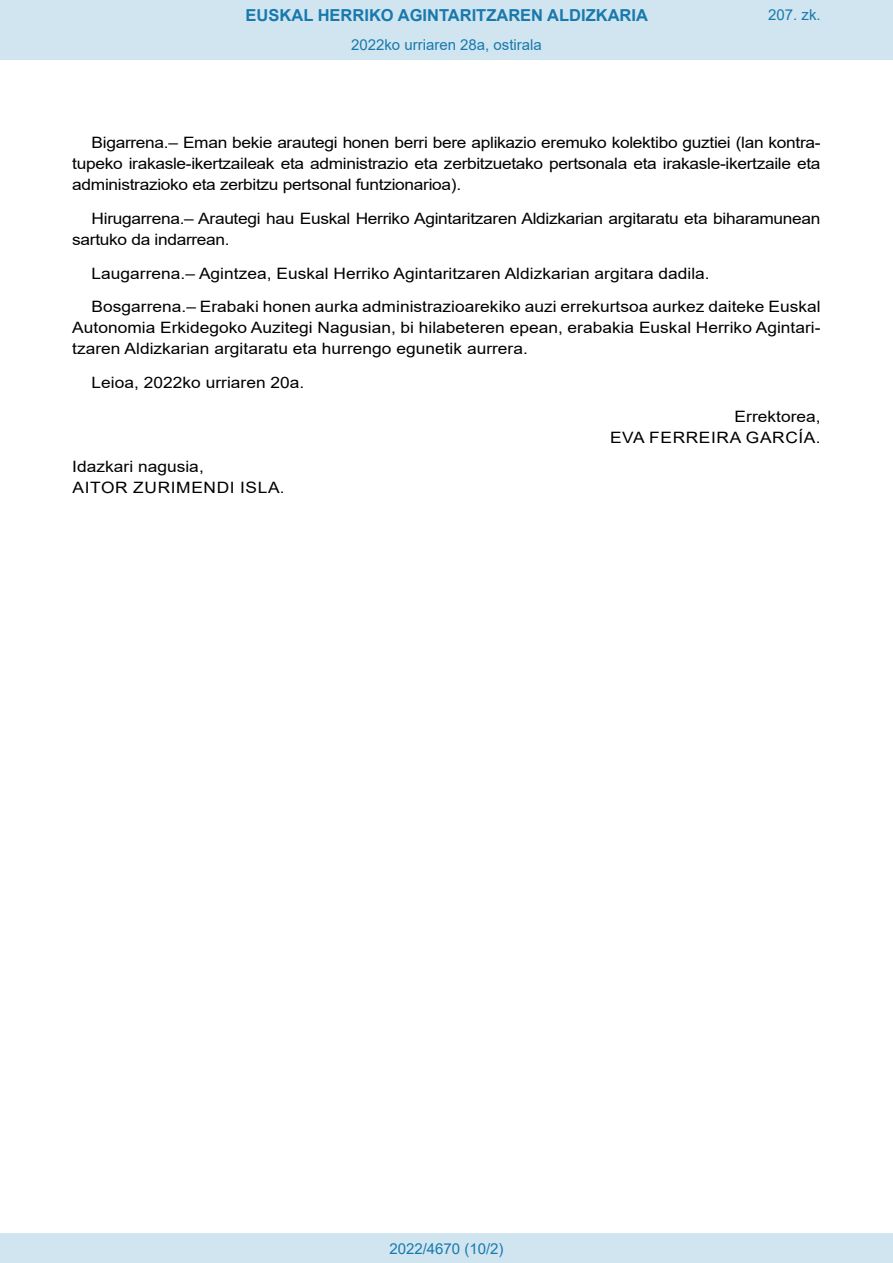
<style>
.page{position:relative;width:893px;height:1263px;background:#fff}
.page>*{position:absolute;margin:0;border:0;box-sizing:border-box;transform-origin:0 0}
.t1{font:700 16.5px "Arial";color:#1879ad}
.BOPVDetalle{font:15.6px/21px "Arial";letter-spacing:-.02em;color:#000;text-align:justify;scale:1.11 1}
.BOPVDetalle-2{font:15.6px "Arial";color:#000;scale:1.11 1}
.BOPVFirmaLugFec{font:15.6px "Arial";color:#000;scale:1.11 1}
.BOPVFirmaNombre{font:15.6px "Arial";letter-spacing:.035em;color:#000;scale:1.11 1}
.BOPVNombreLehen2{font:15.6px "Arial";letter-spacing:.035em;color:#000;scale:1.11 1}
.BOPVFirmaPuesto{font:15.6px "Arial";color:#000;scale:1.11 1}
.BOPVPuestoLehen2{font:15.6px "Arial";color:#000;scale:1.11 1}
.Paginacion_Centro{font:15px "Arial";color:#1879ad}
</style>
<div class="page">
<div style="left:0;top:0;width:893px;height:60px;background:#d0e5f0"></div>
<div style="left:0;top:1233px;width:893px;height:30px;background:#d0e5f0"></div>
<p class="t1" style="left:246px;top:3px;width:404px">EUSKAL HERRIKO AGINTARITZAREN ALDIZKARIA</p>
<p class="Paginacion_Centro" style="left:351px;top:35px;width:192px">2022ko urriaren 28a, ostirala</p>
<p class="Paginacion_Centro" style="left:768px;top:5px;width:54px">207. zk.</p>
<p class="BOPVDetalle" style="left:72px;top:132px;width:676px;text-indent:19px">Bigarrena.– Eman bekie arautegi honen berri bere aplikazio eremuko kolektibo guztiei (lan kontra&shy;tupeko irakasle-ikertzaileak eta administrazio eta zerbitzuetako pertsonala eta irakasle-ikertzaile eta administrazioko eta zerbitzu pertsonal funtzionarioa).</p>
<p class="BOPVDetalle" style="left:72px;top:208px;width:676px;text-indent:19px">Hirugarrena.– Arautegi hau Euskal Herriko Agintaritzaren Aldizkarian argitaratu eta biharamunean sartuko da indarrean.</p>
<p class="BOPVDetalle-2" style="left:92px;top:262px;width:558px">Laugarrena.– Agintzea, Euskal Herriko Agintaritzaren Aldizkarian argitara dadila.</p>
<p class="BOPVDetalle" style="left:72px;top:296px;width:676px;text-indent:19px">Bosgarrena.– Erabaki honen aurka administrazioarekiko auzi errekurtsoa aurkez daiteke Euskal Autonomia Erkidegoko Auzitegi Nagusian, bi hilabeteren epean, erabakia Euskal Herriko Agintari&shy;tzaren Aldizkarian argitaratu eta hurrengo egunetik aurrera.</p>
<p class="BOPVFirmaLugFec" style="left:92px;top:372px;width:193px">Leioa, 2022ko urriaren 20a.</p>
<p class="BOPVPuestoLehen2" style="left:735px;top:406px;width:79px">Errektorea,</p>
<p class="BOPVNombreLehen2" style="left:610px;top:427px;width:191px">EVA FERREIRA GARCÍA.</p>
<p class="BOPVFirmaPuesto" style="left:72px;top:456px;width:120px">Idazkari nagusia,</p>
<p class="BOPVFirmaNombre" style="left:73px;top:477px;width:193px">AITOR ZURIMENDI ISLA.</p>
<p class="Paginacion_Centro" style="left:389px;top:1238px;width:116px">2022/4670 (10/2)</p>
</div>
